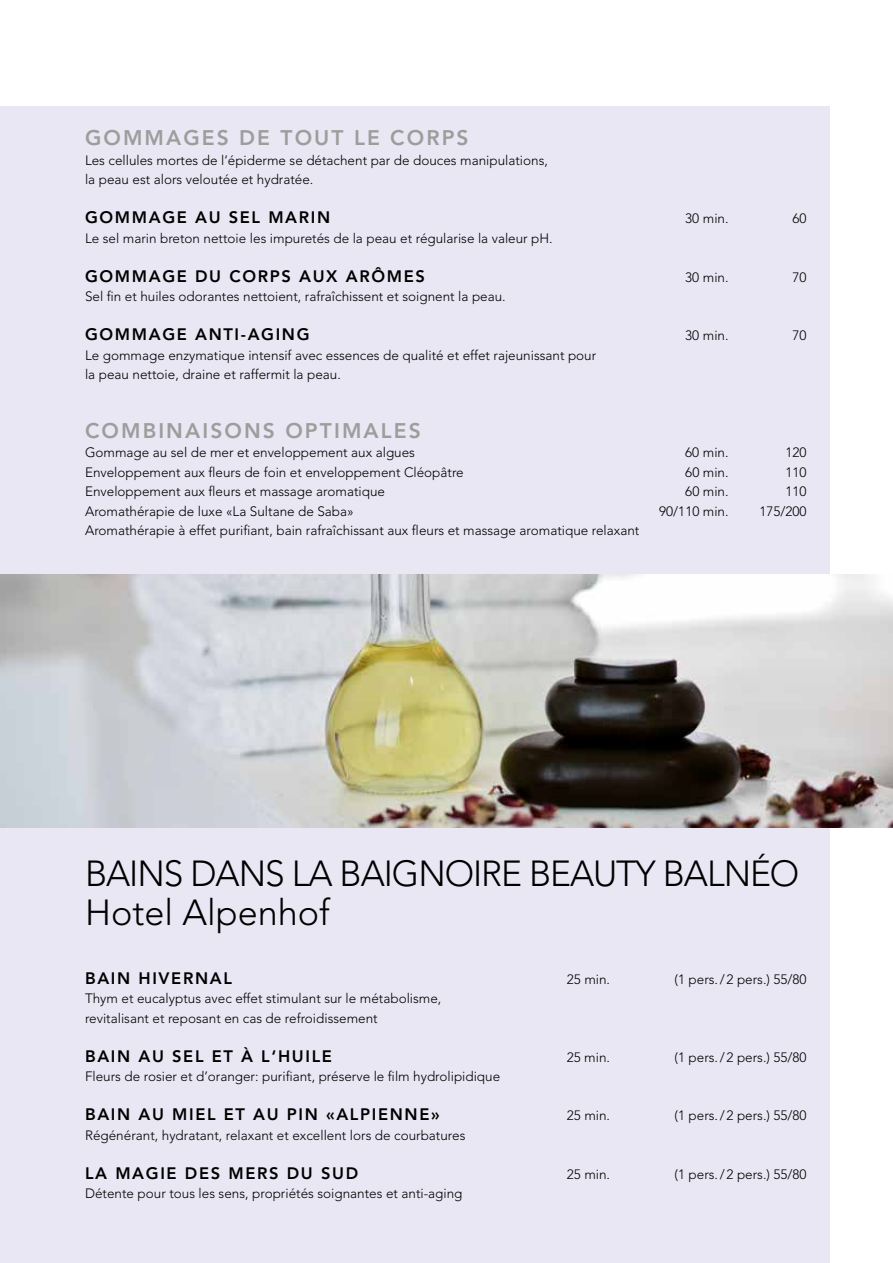
<style>
.page{position:relative;width:893px;height:1263px;background:#fff}
.page>*{position:absolute;margin:0;border:0;box-sizing:border-box;transform-origin:0 0}
.t1{font:300 36px/39px "Avenir LT Std";letter-spacing:-.03em;color:#000}
.t2{font:800 21px "Avenir LT Std";letter-spacing:.1em;color:#9d9d9c}
.t3{font:800 16.5px "Avenir LT Std";letter-spacing:.1em;color:#000}
.t4{font:300 13.5px/19.5px "Avenir LT Std";color:#000}
</style>
<div class="page">
<div style="left:0;top:106px;width:829px;height:1157px;background:#e9e7f4"></div>
<img style="left:0;top:574px;width:893px;height:254px">
<h2 class="t2" style="left:85px;top:126px;width:385px">GOMMAGES DE TOUT LE CORPS</h2>
<p class="t4" style="left:85px;top:150px;width:464px">Les cellules mortes de l’épiderme se détachent par de douces manipulations, la peau est alors veloutée et hydratée.</p>
<p class="t3" style="left:85px;top:208px;width:247px">GOMMAGE AU SEL MARIN</p>
<p class="t4" style="left:685px;top:209px;width:45px">30 min.</p>
<p class="t4" style="left:793px;top:209px;width:16px">60</p>
<p class="t4" style="left:85px;top:228px;width:469px">Le sel marin breton nettoie les impuretés de la peau et régularise la valeur pH.</p>
<p class="t3" style="left:85px;top:266px;width:341px">GOMMAGE DU CORPS AUX ARÔMES</p>
<p class="t4" style="left:685px;top:267px;width:45px">30 min.</p>
<p class="t4" style="left:793px;top:267px;width:16px">70</p>
<p class="t4" style="left:85px;top:287px;width:422px">Sel fin et huiles odorantes nettoient, rafraîchissent et soignent la peau.</p>
<p class="t3" style="left:85px;top:325px;width:226px">GOMMAGE ANTI-AGING</p>
<p class="t4" style="left:685px;top:326px;width:45px">30 min.</p>
<p class="t4" style="left:793px;top:326px;width:16px">70</p>
<p class="t4" style="left:85px;top:345px;width:513px">Le gommage enzymatique intensif avec essences de qualité et effet rajeunissant pour la peau nettoie, draine et raffermit la peau.</p>
<h2 class="t2" style="left:85px;top:418px;width:337px">COMBINAISONS OPTIMALES</h2>
<p class="t4" style="left:85px;top:443px;width:331px">Gommage au sel de mer et enveloppement aux algues</p>
<p class="t4" style="left:685px;top:443px;width:45px">60 min.</p>
<p class="t4" style="left:785px;top:443px;width:23px">120</p>
<p class="t4" style="left:85px;top:462px;width:380px">Enveloppement aux fleurs de foin et enveloppement Cléopâtre</p>
<p class="t4" style="left:685px;top:462px;width:45px">60 min.</p>
<p class="t4" style="left:786px;top:462px;width:23px">110</p>
<p class="t4" style="left:85px;top:482px;width:301px">Enveloppement aux fleurs et massage aromatique</p>
<p class="t4" style="left:685px;top:482px;width:45px">60 min.</p>
<p class="t4" style="left:786px;top:482px;width:23px">110</p>
<p class="t4" style="left:85px;top:501px;width:270px">Aromathérapie de luxe «La Sultane de Saba»</p>
<p class="t4" style="left:659px;top:501px;width:71px">90/110 min.</p>
<p class="t4" style="left:759px;top:501px;width:49px">175/200</p>
<p class="t4" style="left:85px;top:521px;width:556px">Aromathérapie à effet purifiant, bain rafraîchissant aux fleurs et massage aromatique relaxant</p>
<h1 class="t1" style="left:85px;top:855px;width:716px">BAINS DANS LA BAIGNOIRE BEAUTY BALNÉO<br>Hotel Alpenhof</h1>
<p class="t3" style="left:85px;top:968px;width:148px">BAIN HIVERNAL</p>
<p class="t4" style="left:567px;top:969px;width:45px">25 min.</p>
<p class="t4" style="left:674px;top:969px;width:134px">(1 pers./2 pers.) 55/80</p>
<p class="t4" style="left:85px;top:989px;width:358px">Thym et eucalyptus avec effet stimulant sur le métabolisme, revitalisant et reposant en cas de refroidissement</p>
<p class="t3" style="left:85px;top:1046px;width:248px">BAIN AU SEL ET À L‘HUILE</p>
<p class="t4" style="left:567px;top:1047px;width:45px">25 min.</p>
<p class="t4" style="left:674px;top:1047px;width:134px">(1 pers./2 pers.) 55/80</p>
<p class="t4" style="left:85px;top:1067px;width:417px">Fleurs de rosier et d’oranger: purifiant, préserve le film hydrolipidique</p>
<p class="t3" style="left:85px;top:1105px;width:356px">BAIN AU MIEL ET AU PIN «ALPIENNE»</p>
<p class="t4" style="left:567px;top:1106px;width:45px">25 min.</p>
<p class="t4" style="left:674px;top:1106px;width:134px">(1 pers./2 pers.) 55/80</p>
<p class="t4" style="left:85px;top:1125px;width:382px">Régénérant, hydratant, relaxant et excellent lors de courbatures</p>
<p class="t3" style="left:85px;top:1163px;width:275px">LA MAGIE DES MERS DU SUD</p>
<p class="t4" style="left:567px;top:1164px;width:45px">25 min.</p>
<p class="t4" style="left:674px;top:1164px;width:134px">(1 pers./2 pers.) 55/80</p>
<p class="t4" style="left:85px;top:1184px;width:379px">Détente pour tous les sens, propriétés soignantes et anti-aging</p>
</div>
